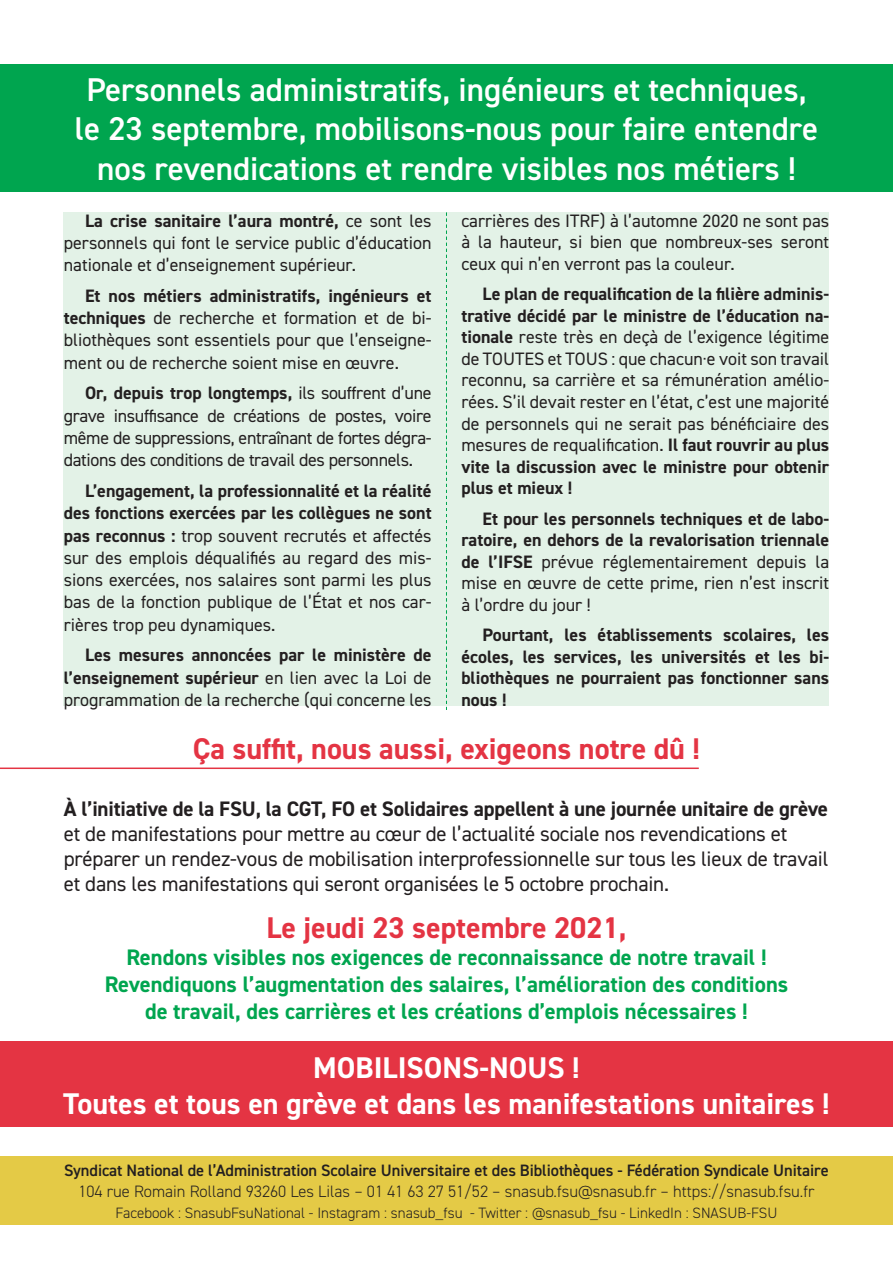
<style>
.page{position:relative;width:893px;height:1263px;background:#fff}
.page>*{position:absolute;margin:0;border:0;box-sizing:border-box;transform-origin:0 0}
.t1{font:600 33px/39.6px "DIN2014";color:#fff;text-align:center}
.t2{font:700 30px/36px "DIN2014";color:#fff;text-align:center}
.t3{font:700 30px "DIN2014";color:#e43443}
.t4{font:700 22.5px/27px "DIN2014";color:#00a54f;text-align:center}
.t5{font:21px/25.2px "DIN2014";letter-spacing:-.01em;color:#231f20}
.Texte_courant{font:18px/22.2px "DIN2014";color:#231f20;text-align:justify}
.Texte_courant-2{font:700 18px/21.6px "DIN2014";color:#231f20;text-align:justify}
.t6{font:600 16.5px "DIN2014";letter-spacing:-.005em;color:#231f20}
.t7{font:300 16.5px "DIN2014";color:#231f20}
.t8{font:300 15px "DIN2014";color:#231f20}
.s1{font-weight:700}
.s2{font-weight:400}
</style>
<div class="page">
<div style="left:0;top:1157px;width:893px;height:68px;background:#e4ca46"></div>
<div style="left:64px;top:213px;width:765px;height:493px;background:#e3f2e7"></div>
<svg style="left:446px;top:213px;width:1px;height:497px"></svg>
<div style="left:0;top:64px;width:893px;height:127px;background:#00a54f"></div>
<hr style="left:0;top:767px;width:699px;height:2px;background:#e43443">
<div style="left:0;top:1042px;width:893px;height:85px;background:#e43443"></div>
<p class="t1" style="left:86px;top:69px;width:722px">Personnels administratifs, ingénieurs et techniques,</p>
<p class="t1" style="left:75px;top:109px;width:745px">le 23 septembre, mobilisons-nous pour faire entendre nos revendications et rendre visibles nos métiers !</p>
<p class="Texte_courant" style="left:64px;top:209px;width:369px;text-indent:21px"><span class="s1">La crise sanitaire l’aura montré,</span> ce sont les personnels qui font le service public d’éducation nationale et d’enseignement supérieur.</p>
<p class="Texte_courant" style="left:64px;top:284px;width:369px;text-indent:21px"><span class="s1">Et nos métiers administratifs, ingénieurs et techniques</span> de recherche et formation et de bi&shy;bliothèques sont essentiels pour que l’enseigne&shy;ment ou de recherche soient mise en œuvre.</p>
<p class="Texte_courant" style="left:64px;top:382px;width:369px;text-indent:21px"><span class="s1">Or, depuis trop longtemps,</span> ils souffrent d’une grave insuffisance de créations de postes, voire même de suppressions, entraînant de fortes dégra&shy;dations des conditions de travail des personnels.</p>
<p class="Texte_courant" style="left:64px;top:479px;width:369px;text-indent:21px"><span class="s1">L’engagement, la professionnalité et la réalité des fonctions exercées par les collègues ne sont pas reconnus :</span> trop souvent recrutés et affectés sur des emplois déqualifiés au regard des mis&shy;sions exercées, nos salaires sont parmi les plus bas de la fonction publique de l’État et nos car&shy;rières trop peu dynamiques.</p>
<p class="Texte_courant-2" style="left:64px;top:644px;width:369px;line-height:22.2px;text-indent:21px">Les mesures annoncées par le ministère de l’enseignement supérieur <span class="s2">en lien avec la Loi de programmation de la recherche (qui concerne les</span></p>
<p class="Texte_courant" style="left:461px;top:209px;width:369px;line-height:21.6px">carrières des ITRF) à l’automne 2020 ne sont pas à la hauteur, si bien que nombreux-ses seront ceux qui n’en verront pas la couleur.</p>
<p class="Texte_courant" style="left:461px;top:283px;width:369px;line-height:21.6px;text-indent:21px"><span class="s1">Le plan de requalification de la filière adminis&shy;trative décidé par le ministre de l’éducation na&shy;tionale</span> reste très en deçà de l’exigence légitime de TOUTES et TOUS : que chacun·e voit son travail reconnu, sa carrière et sa rémunération amélio&shy;rées. S’il devait rester en l’état, c’est une majorité de personnels qui ne serait pas bénéficiaire des mesures de requalification. <span class="s1">Il faut rouvrir au plus vite la discussion avec le ministre pour obtenir plus et mieux !</span></p>
<p class="Texte_courant-2" style="left:461px;top:507px;width:369px;text-indent:21px">Et pour les personnels techniques et de labo&shy;ratoire, en dehors de la revalorisation triennale de l’IFSE <span class="s2">prévue réglementairement depuis la mise en œuvre de cette prime, rien n’est inscrit à l’ordre du jour !</span></p>
<p class="Texte_courant-2" style="left:461px;top:624px;width:369px;text-indent:21px">Pourtant, les établissements scolaires, les écoles, les services, les universités et les bi&shy;bliothèques ne pourraient pas fonctionner sans nous !</p>
<p class="t3" style="left:193px;top:729px;width:509px">Ça suffit, nous aussi, exigeons notre dû !</p>
<p class="t5" style="left:64px;top:796px;width:766px"><span class="s1">À l’initiative de la FSU, la CGT, FO et Solidaires appellent à une journée unitaire de grève </span>et de manifestations pour mettre au cœur de l’actualité sociale nos revendications et préparer un rendez-vous de mobilisation interprofessionnelle sur tous les lieux de travail et dans les manifestations qui seront organisées le 5 octobre prochain.</p>
<p class="t3" style="left:266px;top:907px;width:362px">Le jeudi 23 septembre 2021,</p>
<p class="t4" style="left:126px;top:943px;width:642px">Rendons visibles nos exigences de reconnaissance de notre travail !</p>
<p class="t4" style="left:105px;top:970px;width:685px">Revendiquons l’augmentation des salaires, l’amélioration des conditions de travail, des carrières et les créations d’emplois nécessaires !</p>
<p class="t2" style="left:63px;top:1049px;width:768px">MOBILISONS-NOUS !<br>Toutes et tous en grève et dans les manifestations unitaires !</p>
<p class="t6" style="left:64px;top:1159px;width:766px">Syndicat National de l’Administration Scolaire Universitaire et des Bibliothèques - Fédération Syndicale Unitaire</p>
<p class="t7" style="left:78px;top:1181px;width:738px">104 rue Romain Rolland 93260 Les Lilas – 01 41 63 27 51/52 – snasub.fsu@snasub.fr – https://snasub.fsu.fr</p>
<p class="t8" style="left:116px;top:1204px;width:663px">Facebook : SnasubFsuNational - Instagram : snasub_fsu - Twitter : @snasub_fsu - LinkedIn : SNASUB-FSU</p>
</div>
